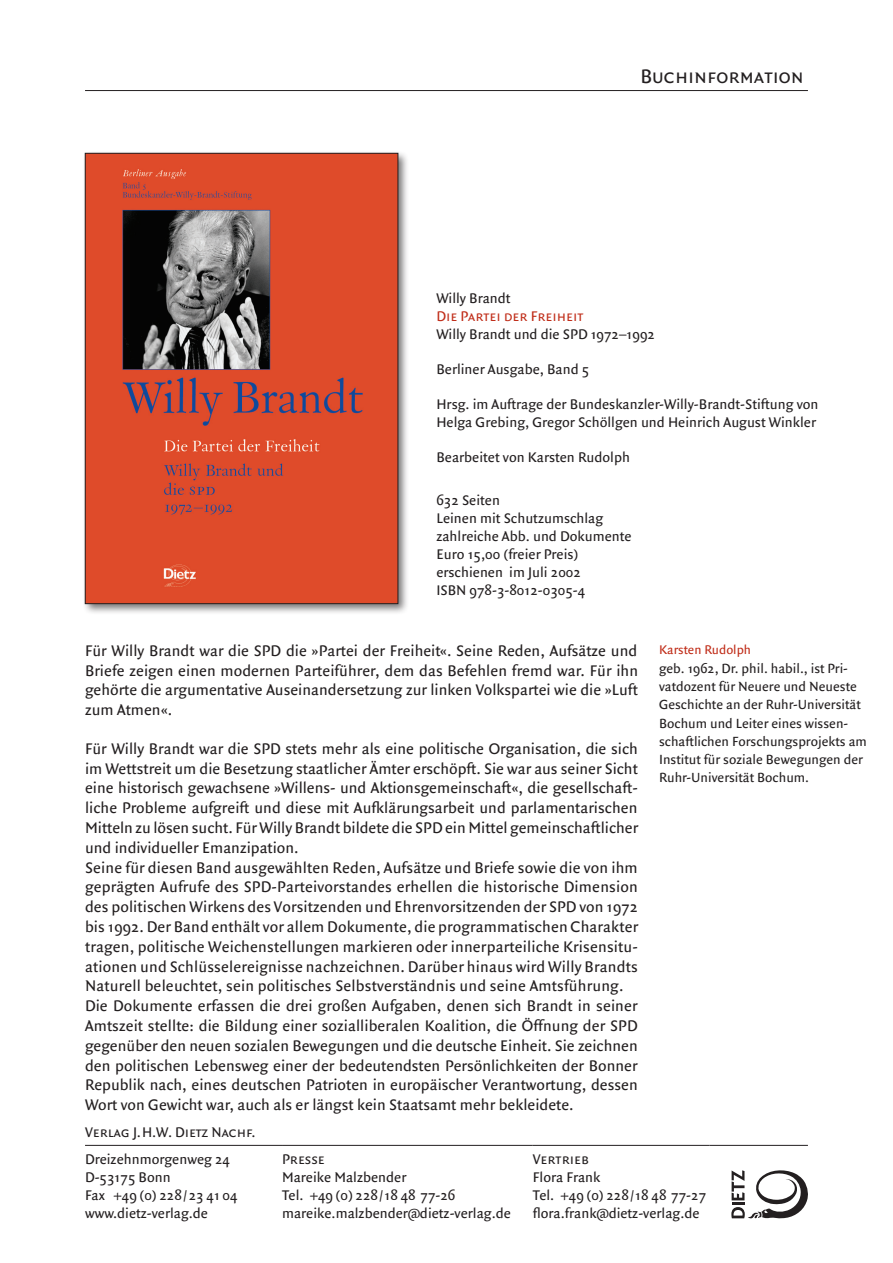
<style>
.page{position:relative;width:893px;height:1263px;background:#fff}
.page>*{position:absolute;margin:0;border:0;box-sizing:border-box;transform-origin:0 0}
.t1{font:21px "Quadraat Sans Small Caps";color:#231f20}
.t2{font:16.5px/19.8px "Quadraat Sans";color:#231f20;text-align:justify}
.t3{font:15px/18px "Quadraat Sans";color:#231f20}
.t4{font:15px "Quadraat Sans Small Caps";color:#231f20}
.t5{font:15px "Quadraat Sans Small Caps";color:#c02d19}
.t6{font:14.25px/18.3px "Quadraat Sans";color:#231f20}
.t7{font:13.5px "Quadraat Sans";color:#c02d19}
</style>
<div class="page">
<div style="left:82px;top:150px;width:328px;height:465px;background:#231f20;opacity:.6"></div>
<img style="left:87px;top:155px;width:309px;height:447px">
<div style="left:85px;top:153px;width:313px;height:451px;border:1px solid #231f20"></div>
<hr style="left:85px;top:90px;width:723px;height:1px;background:#231f20">
<hr style="left:85px;top:1145px;width:197px;height:1px;background:#231f20">
<hr style="left:282px;top:1145px;width:251px;height:1px;background:#231f20">
<hr style="left:533px;top:1145px;width:177px;height:1px;background:#231f20">
<hr style="left:710px;top:1145px;width:98px;height:1px;background:#231f20">
<svg style="left:731px;top:1170px;width:77px;height:48px"></svg>
<p class="t1" style="left:640px;top:64px;width:165px">Buchinformation</p>
<p class="t3" style="left:436px;top:289px;width:76px">Willy Brandt</p>
<p class="t5" style="left:436px;top:307px;width:149px">Die Partei der Freiheit</p>
<p class="t3" style="left:436px;top:325px;width:220px">Willy Brandt und die SPD 1972–1992</p>
<p class="t3" style="left:436px;top:360px;width:154px">Berliner Ausgabe, Band 5</p>
<p class="t3" style="left:436px;top:395px;width:384px">Hrsg. im Auftrage der Bundeskanzler-Willy-Brandt-Stiftung von<br>Helga Grebing, Gregor Schöllgen und Heinrich August Winkler</p>
<p class="t3" style="left:436px;top:448px;width:195px">Bearbeitet von Karsten Rudolph</p>
<p class="t3" style="left:436px;top:492px;width:197px">632 Seiten<br>Leinen mit Schutzumschlag zahlreiche Abb. und Dokumente<br>Euro 15,00 (freier Preis) erschienen im Juli 2002<br>ISBN 978-3-8012-0305-4</p>
<p class="t2" style="left:85px;top:641px;width:555px">Für Willy Brandt war die SPD die »Partei der Freiheit«. Seine Reden, Aufsätze und Briefe zeigen einen modernen Parteiführer, dem das Befehlen fremd war. Für ihn gehörte die argumentative Auseinandersetzung zur linken Volkspartei wie die »Luft zum Atmen«.</p>
<p class="t2" style="left:85px;top:739px;width:555px;text-align:left">Für Willy Brandt war die SPD stets mehr als eine politische Organisation, die sich im Wettstreit um die Besetzung staatlicher Ämter erschöpft. Sie war aus seiner Sicht eine historisch gewachsene »Willens- und Aktionsgemeinschaft«, die gesellschaft&shy;liche Probleme aufgreift und diese mit Aufklärungsarbeit und parlamentarischen Mitteln zu lösen sucht. Für Willy Brandt bildete die SPD ein Mittel gemeinschaftlicher und individueller Emanzipation.<br>Seine für diesen Band ausgewählten Reden, Aufsätze und Briefe sowie die von ihm geprägten Aufrufe des SPD-Parteivorstandes erhellen die historische Dimension des politischen Wirkens des Vorsitzenden und Ehrenvorsitzenden der SPD von 1972 bis 1992. Der Band enthält vor allem Dokumente, die programmatischen Charakter tragen, politische Weichenstellungen markieren oder innerparteiliche Krisensitu&shy;ationen und Schlüsselereignisse nachzeichnen. Darüber hinaus wird Willy Brandts Naturell beleuchtet, sein politisches Selbstverständnis und seine Amtsführung.<br>Die Dokumente erfassen die drei großen Aufgaben, denen sich Brandt in seiner Amtszeit stellte: die Bildung einer sozialliberalen Koalition, die Öffnung der SPD gegenüber den neuen sozialen Bewegungen und die deutsche Einheit. Sie zeichnen den politischen Lebensweg einer der bedeutendsten Persönlichkeiten der Bonner Republik nach, eines deutschen Patrioten in europäischer Verantwortung, dessen Wort von Gewicht war, auch als er längst kein Staatsamt mehr bekleidete.</p>
<p class="t7" style="left:659px;top:642px;width:93px">Karsten Rudolph</p>
<p class="t6" style="left:659px;top:659px;width:209px">geb. 1962, Dr. phil. habil., ist Pri&shy;vatdozent für Neuere und Neueste Geschichte an der Ruhr-Universität Bochum und Leiter eines wissen&shy;schaftlichen Forschungsprojekts am Institut für soziale Bewegungen der Ruhr-Universität Bochum.</p>
<p class="t4" style="left:85px;top:1123px;width:172px">Verlag J.H.W. Dietz Nachf.</p>
<p class="t3" style="left:85px;top:1151px;width:154px">Dreizehnmorgenweg 24<br>D-53175 Bonn<br>Fax +49 (0) 228/23 41 04 www.dietz-verlag.de</p>
<p class="t4" style="left:282px;top:1151px;width:44px">Presse</p>
<p class="t3" style="left:282px;top:1169px;width:230px">Mareike Malzbender<br>Tel. +49 (0) 228/18 48 77-26 mareike.malzbender@dietz-verlag.de</p>
<p class="t4" style="left:533px;top:1151px;width:58px">Vertrieb</p>
<p class="t3" style="left:533px;top:1169px;width:175px">Flora Frank<br>Tel. +49 (0) 228/18 48 77-27 flora.frank@dietz-verlag.de</p>
</div>
